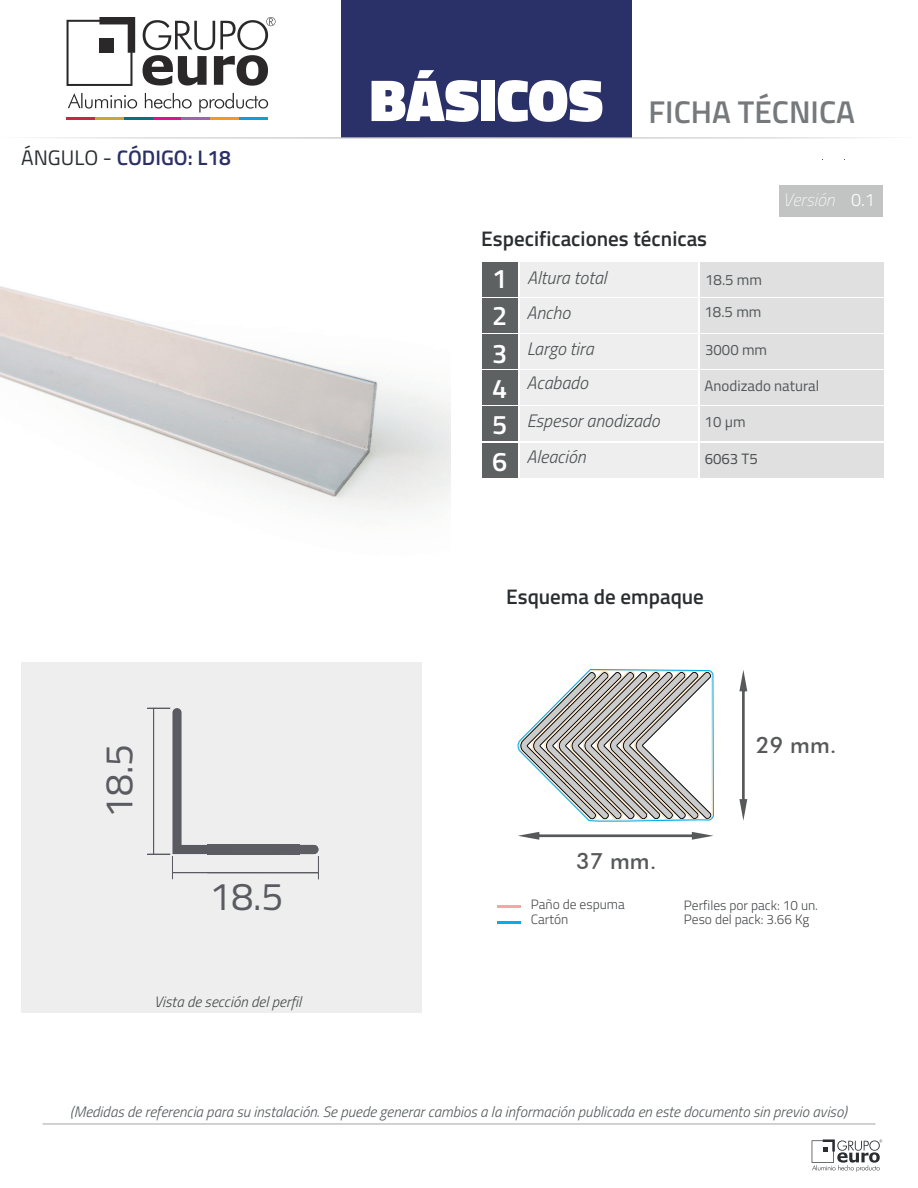
<style>
.page{position:relative;width:918px;height:1188px;background:#fff}
.page>*{position:absolute;margin:0;border:0;box-sizing:border-box;transform-origin:0 0}
.t1{font:900 60px "Titillium";color:#fff}
.t2{font:39px "Titillium";color:#5a5b61}
.t3{font:600 31.5px "Titillium Web";color:#76797b}
.t4{font:600 27px/36.6px "Titillium Web";color:#fff;text-align:justify}
.t5{font:500 22.5px "Futura BT";color:#57585a}
.t6{font:600 21px "Titillium Web";color:#2a2e31}
.t7{font:600 21px "Titillium Web";color:#2a3068}
.t8{font:italic 300 18px "Titillium Web";color:#525659}
.t9{font:italic 100 18px "Titillium";color:#fff}
.t10{font:italic 300 15px "Titillium Web";color:#525659}
.t11{font:15px "Titillium Web";color:#525659}
.t12{font:italic 300 15px "Titillium Web";color:#454849}
.t13{font:300 13.5px "Titillium Web";color:#454749}
.s1{font-weight:400;color:#2a2e31}
.s2{font-family:"Titillium Web";font-weight:300;font-style:normal}
</style>
<div class="page">
<div style="left:21px;top:663px;width:401px;height:350px;background:#edeeed"></div>
<div style="left:341px;top:0;width:291px;height:138px;background:#2a3068"></div>
<div style="left:482px;top:335px;width:36px;height:34px;background:#5d6162"></div>
<div style="left:520px;top:335px;width:177px;height:34px;background:#edeeed"></div>
<div style="left:700px;top:335px;width:183px;height:34px;background:#dfe0df"></div>
<div style="left:482px;top:407px;width:36px;height:34px;background:#5d6162"></div>
<div style="left:520px;top:371px;width:177px;height:34px;background:#edeeed"></div>
<div style="left:700px;top:371px;width:183px;height:34px;background:#dfe0df"></div>
<div style="left:482px;top:443px;width:36px;height:34px;background:#5d6162"></div>
<div style="left:520px;top:407px;width:177px;height:34px;background:#edeeed"></div>
<div style="left:700px;top:407px;width:183px;height:34px;background:#dfe0df"></div>
<div style="left:520px;top:443px;width:177px;height:34px;background:#edeeed"></div>
<div style="left:700px;top:443px;width:183px;height:34px;background:#dfe0df"></div>
<div style="left:482px;top:262px;width:36px;height:34px;background:#5d6162"></div>
<div style="left:520px;top:262px;width:177px;height:34px;background:#edeeed"></div>
<div style="left:700px;top:262px;width:183px;height:34px;background:#dfe0df"></div>
<div style="left:482px;top:298px;width:36px;height:34px;background:#5d6162"></div>
<div style="left:520px;top:298px;width:177px;height:34px;background:#edeeed"></div>
<div style="left:700px;top:298px;width:183px;height:34px;background:#dfe0df"></div>
<svg style="left:34px;top:137px;width:852px;height:2px;background:#d6d7da"></svg>
<div style="left:482px;top:371px;width:36px;height:34px;background:#5d6162"></div>
<div style="left:779px;top:185px;width:104px;height:32px;background:#c2c3c3"></div>
<hr style="left:43px;top:1123px;width:832px;height:2px;background:#c2c3c3">
<svg style="left:67px;top:17px;width:68px;height:69px"></svg>
<svg style="left:199px;top:93px;width:69px;height:20px"></svg>
<svg style="left:68px;top:93px;width:69px;height:16px"></svg>
<svg style="left:145px;top:93px;width:47px;height:16px"></svg>
<svg style="left:143px;top:17px;width:132px;height:69px"></svg>
<hr style="left:95px;top:117px;width:29px;height:2px;background:#c8a733">
<hr style="left:210px;top:117px;width:29px;height:2px;background:#f39824">
<hr style="left:153px;top:117px;width:29px;height:2px;background:#dc128e">
<hr style="left:66px;top:117px;width:29px;height:2px;background:#c4293f">
<hr style="left:124px;top:117px;width:29px;height:2px;background:#0d7076">
<hr style="left:239px;top:117px;width:29px;height:2px;background:#169bd8">
<hr style="left:182px;top:117px;width:28px;height:2px;background:#9968a6">
<svg style="left:812px;top:1139px;width:70px;height:33px"></svg>
<hr style="left:498px;top:921px;width:23px;height:3px;background:#00aeef">
<hr style="left:498px;top:905px;width:23px;height:2px;background:#f7a5a7">
<img style="left:0;top:286px;width:451px;height:225px">
<svg style="left:147px;top:708px;width:172px;height:171px"></svg>
<img style="left:207px;top:872px;width:112px;height:1px">
<svg style="left:517px;top:668px;width:197px;height:154px"></svg>
<svg style="left:518px;top:832px;width:195px;height:8px"></svg>
<svg style="left:739px;top:670px;width:8px;height:151px"></svg>
<h3 class="t7" style="left:21px;top:142px;width:211px"><span class="s1">ÁNGULO -</span> CÓDIGO: L18</h3>
<h2 class="t2" style="left:90px;top:818px;width:75px;rotate:-90deg">18.5</h2>
<h2 class="t2" style="left:210px;top:868px;width:75px">18.5</h2>
<p class="t12" style="left:154px;top:991px;width:149px">Vista de sección del perfil</p>
<h1 class="t1" style="left:370px;top:56px;width:235px">BÁSICOS</h1>
<h3 class="t3" style="left:649px;top:88px;width:208px">FICHA TÉCNICA</h3>
<p class="t9" style="left:783px;top:187px;width:94px">Versión <span class="s2">0.1</span></p>
<h3 class="t6" style="left:481px;top:223px;width:227px">Especificaciones técnicas</h3>
<h3 class="t4" style="left:492px;top:259px;width:17px">1<br>2<br>3<br>4<br>5<br>6</h3>
<p class="t8" style="left:527px;top:265px;width:81px">Altura total</p>
<p class="t11" style="left:705px;top:269px;width:58px">18.5 mm</p>
<p class="t8" style="left:526px;top:299px;width:45px">Ancho</p>
<p class="t11" style="left:705px;top:301px;width:58px">18.5 mm</p>
<p class="t8" style="left:526px;top:336px;width:69px">Largo tira</p>
<p class="t11" style="left:705px;top:339px;width:63px">3000 mm</p>
<p class="t8" style="left:526px;top:370px;width:63px">Acabado</p>
<p class="t11" style="left:705px;top:375px;width:116px">Anodizado natural</p>
<p class="t8" style="left:526px;top:408px;width:135px">Espesor anodizado</p>
<p class="t11" style="left:705px;top:410px;width:43px">10 µm</p>
<p class="t8" style="left:526px;top:444px;width:61px">Aleación</p>
<p class="t11" style="left:705px;top:448px;width:55px">6063 T5</p>
<h3 class="t6" style="left:506px;top:581px;width:199px">Esquema de empaque</h3>
<h3 class="t5" style="left:576px;top:847px;width:82px">37 mm.</h3>
<h3 class="t5" style="left:756px;top:731px;width:82px">29 mm.</h3>
<p class="t13" style="left:531px;top:894px;width:96px">Paño de espuma</p>
<p class="t13" style="left:684px;top:896px;width:136px">Perfiles por pack: 10 un.</p>
<p class="t13" style="left:531px;top:910px;width:39px">Cartón</p>
<p class="t13" style="left:684px;top:910px;width:127px">Peso del pack: 3.66 Kg</p>
<p class="t10" style="left:70px;top:1101px;width:778px">(Medidas de referencia para su instalación. Se puede generar cambios a la información publicada en este documento sin previo aviso)</p>
</div>
